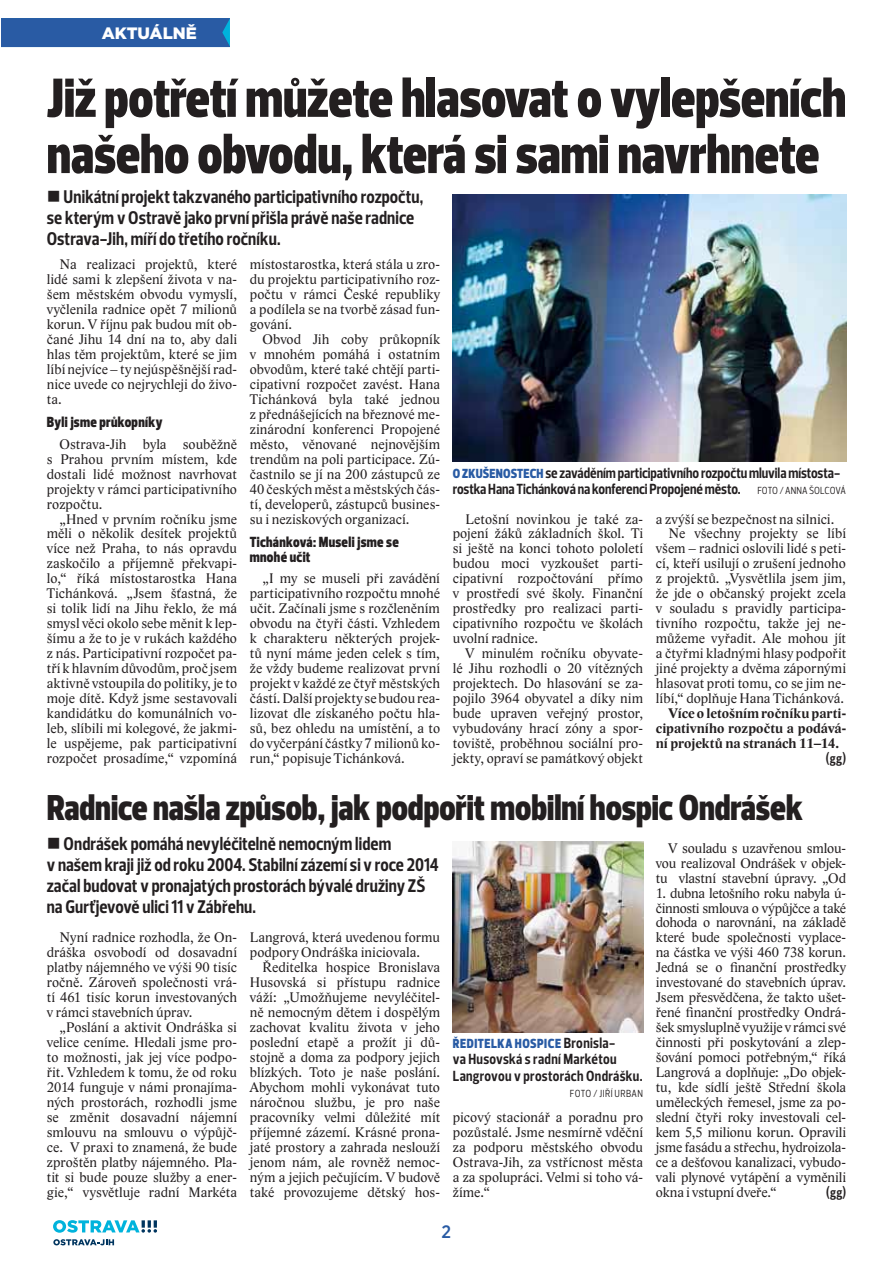
<style>
.page{position:relative;width:893px;height:1263px;background:#fff}
.page>*{position:absolute;margin:0;border:0;box-sizing:border-box;transform-origin:0 0}
.t1{font:900 56.25px/56.2px "Prelo Condensed";color:#231f20}
.t2{font:900 36.75px "Prelo Condensed";color:#231f20}
.t3{font:700 18.75px/21px "Prelo Condensed";color:#231f20}
.t4{font:500 18px "Gotham Narrow";color:#295ba4}
.t5{font:900 16.5px "Gotham";color:#fff}
.t6{font:700 15px/16.5px "Prelo Condensed";color:#231f20}
.t7{font:700 15px/16.5px "Prelo Condensed";letter-spacing:.02em;color:#231f20}
.t8{font:900 15px/15px "Prelo Condensed";letter-spacing:.02em;color:#231f20}
.t9{font:14.25px/15px "Lido ST";color:#231f20;text-align:justify}
.t10{font:700 14.25px/15px "Lido ST";color:#231f20;text-align:justify}
.t11{font:900 13.5px "Prelo Condensed";letter-spacing:.04em;color:#295ba4}
.t12{font:700 13.5px "Prelo Condensed";color:#231f20}
.t13{font:10.5px "Prelo Condensed";letter-spacing:.035em;color:#231f20}
.s1{font-weight:900;font-size:13.5px;color:#295ba4}
.s2{font-weight:400;font-size:10.5px}
.s3{font-weight:700;font-size:15px;color:#231f20}
</style>
<div class="page">
<svg style="left:53px;top:1220px;width:104px;height:13px"></svg>
<svg style="left:53px;top:1239px;width:61px;height:6px"></svg>
<div style="left:1px;top:18px;width:229px;height:29px;background:#295ba4"></div>
<img style="left:453px;top:194px;width:393px;height:267px">
<img style="left:452px;top:841px;width:191px;height:191px">
<p class="t5" style="left:102px;top:27px;width:97px">AKTUÁLNĚ</p>
<h1 class="t1" style="left:47px;top:73px;width:801px">Již potřetí můžete hlasovat o vylepšeních našeho obvodu, která si sami navrhnete</h1>
<h3 class="t3" style="left:47px;top:187px;width:378px;text-indent:17px">Unikátní projekt takzvaného participativního rozpočtu, se kterým v Ostravě jako první přišla právě naše radnice<br>Ostrava-Jih, míří do třetího ročníku.</h3>
<p class="t9" style="left:47px;top:258px;width:192px;text-indent:13px">Na realizaci projektů, které lidé sami k zlepšení života v na&shy;šem městském obvodu vymyslí, vyčlenila radnice opět 7 milionů korun. V říjnu pak budou mít ob&shy;čané Jihu 14 dní na to, aby dali hlas těm projektům, které se jim líbí nejvíce – ty nejúspěšnější rad&shy;nice uvede co nejrychleji do živo&shy;ta.</p>
<p class="t8" style="left:47px;top:416px;width:117px">Byli jsme průkopníky</p>
<p class="t9" style="left:47px;top:437px;width:192px;text-indent:13px">Ostrava-Jih byla souběžně s Prahou prvním místem, kde dostali lidé možnost navrhovat projekty v rámci participativního rozpočtu.</p>
<p class="t9" style="left:47px;top:512px;width:192px;text-indent:13px">„Hned v prvním ročníku jsme měli o několik desítek projektů více než Praha, to nás opravdu zaskočilo a příjemně překvapi&shy;lo,“ říká místostarostka Hana Tichánková. „Jsem šťastná, že si tolik lidí na Jihu řeklo, že má smysl věci okolo sebe měnit k lep&shy;šímu a že to je v rukách každého z nás. Participativní rozpočet pa&shy;tří k hlavním důvodům, proč jsem aktivně vstoupila do politiky, je to moje dítě. Když jsme sestavovali kandidátku do komunálních vo&shy;leb, slíbili mi kolegové, že jakmi&shy;le uspějeme, pak participativní rozpočet prosadíme,“ vzpomíná</p>
<p class="t9" style="left:250px;top:258px;width:192px">místostarostka, která stála u zro&shy;du projektu participativního roz&shy;počtu v rámci České republiky a podílela se na tvorbě zásad fun&shy;gování.</p>
<p class="t9" style="left:250px;top:333px;width:192px;text-indent:13px">Obvod Jih coby průkopník v mnohém pomáhá i ostatním obvodům, které také chtějí parti&shy;cipativní rozpočet zavést. Hana Tichánková byla také jednou z přednášejících na březnové me&shy;zinárodní konferenci Propojené město, věnované nejnovějším trendům na poli participace. Zú&shy;častnilo se jí na 200 zástupců ze 40 českých měst a městských čás&shy;tí, developerů, zástupců busines&shy;su i neziskových organizací.</p>
<p class="t8" style="left:250px;top:535px;width:150px">Tichánková: Museli jsme se mnohé učit</p>
<p class="t9" style="left:250px;top:572px;width:192px;text-indent:13px">„I my se museli při zavádění participativního rozpočtu mnohé učit. Začínali jsme s rozčleněním obvodu na čtyři části. Vzhledem k charakteru některých projek&shy;tů nyní máme jeden celek s tím, že vždy budeme realizovat první projekt v každé ze čtyř městských částí. Další projekty se budou rea&shy;lizovat dle získaného počtu hla&shy;sů, bez ohledu na umístění, a to do vyčerpání částky 7 milionů ko&shy;run,“ popisuje Tichánková.</p>
<p class="t6" style="left:453px;top:465px;width:395px"><span class="s1">O ZKUŠENOSTECH</span> se zaváděním participativního rozpočtu mluvila místosta&shy;rostka Hana Tichánková na konferenci Propojené město. <span class="s2">FOTO / ANNA ŠOLCOVÁ</span></p>
<p class="t9" style="left:656px;top:512px;width:180px">a zvýší se bezpečnost na silnici.</p>
<p class="t9" style="left:668px;top:527px;width:179px">Ne všechny projekty se líbí</p>
<p class="t9" style="left:656px;top:542px;width:192px">všem – radnici oslovili lidé s peti-</p>
<p class="t9" style="left:656px;top:557px;width:192px">cí, kteří usilují o zrušení jednoho</p>
<p class="t9" style="left:656px;top:572px;width:192px">z projektů. „Vysvětlila jsem jim,</p>
<p class="t9" style="left:656px;top:587px;width:192px">že jde o občanský projekt zcela</p>
<p class="t9" style="left:656px;top:602px;width:192px">v souladu s pravidly participa-</p>
<p class="t9" style="left:656px;top:617px;width:192px">tivního rozpočtu, takže jej ne-</p>
<p class="t9" style="left:656px;top:632px;width:192px">můžeme vyřadit. Ale mohou jít</p>
<p class="t9" style="left:656px;top:647px;width:192px">a čtyřmi kladnými hlasy podpořit</p>
<p class="t9" style="left:656px;top:662px;width:192px">jiné projekty a dvěma zápornými</p>
<p class="t9" style="left:656px;top:677px;width:192px">hlasovat proti tomu, co se jim ne-</p>
<p class="t9" style="left:656px;top:692px;width:190px">líbí,“ doplňuje Hana Tichánková.</p>
<p class="t10" style="left:656px;top:706px;width:192px;text-indent:13px">Více o letošním ročníku parti&shy;cipativního rozpočtu a podává&shy;ní projektů na stranách 11–14.</p>
<p class="t12" style="left:826px;top:753px;width:22px">(gg)</p>
<p class="t9" style="left:453px;top:512px;width:192px;text-indent:13px">Letošní novinkou je také za&shy;pojení žáků základních škol. Ti si ještě na konci tohoto pololetí budou moci vyzkoušet parti&shy;cipativní rozpočtování přímo v prostředí své školy. Finanční prostředky pro realizaci parti&shy;cipativního rozpočtu ve školách uvolní radnice.</p>
<p class="t9" style="left:453px;top:647px;width:192px;text-indent:13px">V minulém ročníku obyvate&shy;lé Jihu rozhodli o 20 vítězných projektech. Do hlasování se za&shy;pojilo 3964 obyvatel a díky nim bude upraven veřejný prostor, vybudovány hrací zóny a spor&shy;toviště, proběhnou sociální pro&shy;jekty, opraví se památkový objekt</p>
<h2 class="t2" style="left:47px;top:794px;width:757px">Radnice našla způsob, jak podpořit mobilní hospic Ondrášek</h2>
<h3 class="t3" style="left:47px;top:834px;width:394px;text-indent:17px">Ondrášek pomáhá nevyléčitelně nemocným lidem<br>v našem kraji již od roku 2004. Stabilní zázemí si v roce 2014 začal budovat v pronajatých prostorách bývalé družiny ZŠ na Gurťjevově ulici 11 v Zábřehu.</h3>
<p class="t9" style="left:47px;top:931px;width:192px;text-indent:13px">Nyní radnice rozhodla, že On&shy;dráška osvobodí od dosavadní platby nájemného ve výši 90 tisíc ročně. Zároveň společnosti vrá&shy;tí 461 tisíc korun investovaných v rámci stavebních úprav.</p>
<p class="t9" style="left:47px;top:1021px;width:192px;text-indent:13px">„Poslání a aktivit Ondráška si velice ceníme. Hledali jsme pro&shy;to možnosti, jak jej více podpo&shy;řit. Vzhledem k tomu, že od roku 2014 funguje v námi pronajíma&shy;ných prostorách, rozhodli jsme se změnit dosavadní nájemní smlouvu na smlouvu o výpůjč&shy;ce. V praxi to znamená, že bude zproštěn platby nájemného. Pla&shy;tit si bude pouze služby a ener&shy;gie,“ vysvětluje radní Markéta</p>
<p class="t9" style="left:656px;top:841px;width:192px;text-indent:13px">V souladu s uzavřenou smlou&shy;vou realizoval Ondrášek v objek&shy;tu vlastní stavební úpravy. „Od</p>
<p class="t9" style="left:656px;top:886px;width:192px">1. dubna letošního roku nabyla ú&shy;činnosti smlouva o výpůjčce a také dohoda o narovnání, na základě které bude společnosti vyplace&shy;na částka ve výši 460 738 korun.<br>Jedná se o finanční prostředky investované do stavebních úprav.<br>Jsem přesvědčena, že takto ušet&shy;řené finanční prostředky Ondrá&shy;šek smysluplně využije v rámci své činnosti při poskytování a zlep&shy;šování pomoci potřebným,“ říká Langrová a doplňuje: „Do objek&shy;tu, kde sídlí ještě Střední škola uměleckých řemesel, jsme za po&shy;slední čtyři roky investovali cel&shy;kem 5,5 milionu korun. Opravili jsme fasádu a střechu, hydroizola&shy;ce a dešťovou kanalizaci, vybudo&shy;vali plynové vytápění a vyměnili okna i vstupní dveře.“</p>
<p class="t9" style="left:250px;top:931px;width:192px">Langrová, která uvedenou formu podpory Ondráška iniciovala.</p>
<p class="t9" style="left:250px;top:961px;width:192px;text-indent:13px">Ředitelka hospice Bronislava Husovská si přístupu radnice váží: „Umožňujeme nevyléčitel&shy;ně nemocným dětem i dospělým zachovat kvalitu života v jeho poslední etapě a prožít ji dů&shy;stojně a doma za podpory jejich blízkých. Toto je naše poslání.<br>Abychom mohli vykonávat tuto náročnou službu, je pro naše pracovníky velmi důležité mít příjemné zázemí. Krásné prona&shy;jaté prostory a zahrada neslouží jenom nám, ale rovněž nemoc&shy;ným a jejich pečujícím. V budově také provozujeme dětský hos-</p>
<p class="t11" style="left:453px;top:1038px;width:164px">ŘEDITELKA HOSPICE <span class="s3">Bronisla-</span></p>
<p class="t7" style="left:453px;top:1052px;width:191px">va Husovská s radní Markétou<br>Langrovou v prostorách Ondrášku.</p>
<p class="t13" style="left:570px;top:1087px;width:75px">FOTO / JIŘÍ URBAN</p>
<p class="t9" style="left:453px;top:1111px;width:192px">picový stacionář a poradnu pro pozůstalé. Jsme nesmírně vděční za podporu městského obvodu Ostrava-Jih, za vstřícnost města a za spolupráci. Velmi si toho vá&shy;žíme.“</p>
<p class="t12" style="left:826px;top:1187px;width:21px">(gg)</p>
<p class="t4" style="left:442px;top:1224px;width:11px">2</p>
</div>
